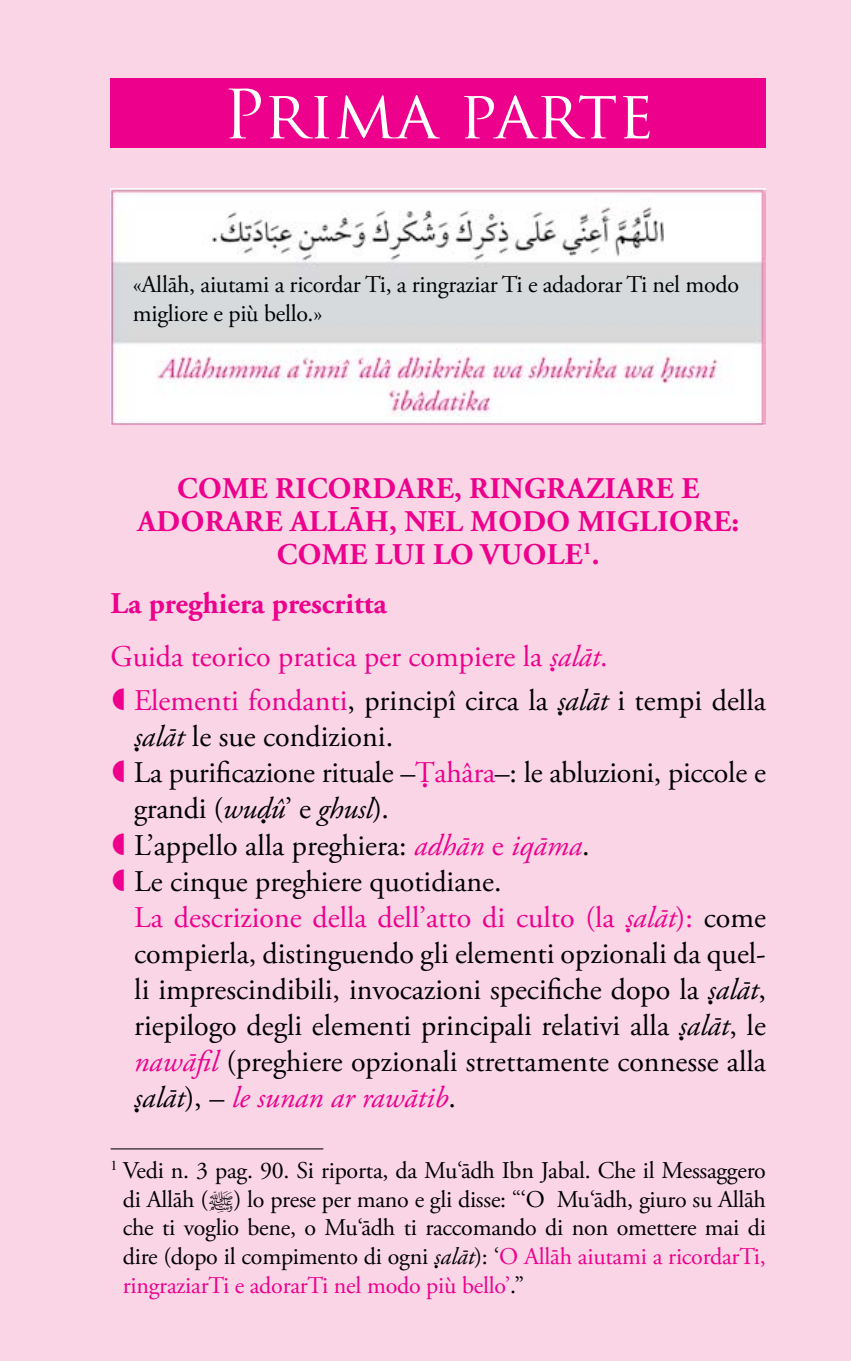
<style>
.page{position:relative;width:851px;height:1361px;background:#fff}
.page>*{position:absolute;margin:0;border:0;box-sizing:border-box;transform-origin:0 0}
.t1{font:66px "Trajan Pro";color:#fff}
.t2{font:30px/36px "Adobe Garamond Pro";color:#000}
.t3{font:700 30px/33px "Adobe Garamond Pro";letter-spacing:.015em;color:#ec008c;text-align:center}
.t4{font:30px/53.1px "Adobe Garamond Pro";color:#ec008c}
.t5{font:24px/28.8px "Adobe Garamond Pro";letter-spacing:-.01em;color:#000;text-align:justify}
.s1{font-weight:700}
.s2{font-family:"Phonetic Garamond";font-style:italic}
.s3{font-style:italic}
.s4{color:#ec008c}
.s5{font-family:"Phonetic Garamond";color:#ec008c}
.s6{font-style:italic;color:#ec008c}
.s7{font-family:"Phonetic Garamond";font-style:italic;color:#ec008c}
.s8{font-family:"Sigles"}
</style>
<div class="page">
<div style="left:0;top:0;width:850px;height:1361px;background:#fad5e6"></div>
<div style="left:111px;top:79px;width:654px;height:69px;background:#ec008c"></div>
<hr style="left:111px;top:1148px;width:212px;height:1px;background:#000">
<img style="left:111px;top:189px;width:654px;height:236px">
<h1 class="t1" style="left:222px;top:72px;width:433px">Prima parte</h1>
<p class="t5" style="left:133px;top:271px;width:607px">«Allāh, aiutami a ricordar Ti, a ringraziar Ti e adadorar Ti nel modo migliore e più bello.»</p>
<p class="t3" style="left:137px;top:473px;width:603px">COME RICORDARE, RINGRAZIARE E<br>ADORARE ALLĀH, NEL MODO MIGLIORE:<br>COME LUI LO VUOLE <sup>1</sup>.</p>
<p class="t4" style="left:111px;top:578px;width:498px"><span class="s1">LA PREGHIERA PRESCRITTA<br></span>Guida teorico pratica per compiere la <span class="s2">s</span><span class="s3">alāt</span>.</p>
<p class="t2" style="left:134px;top:684px;width:633px"><span class="s4">Elementi fondanti</span>, principî circa la <span class="s2">s</span><span class="s3">alāt</span> i tempi della <span class="s2">s</span><span class="s3">alāt</span> le sue condizioni.<br>La purificazione rituale –<span class="s5">T</span><span class="s4">ahâra</span>–: le abluzioni, piccole e grandi (<span class="s3">wu</span><span class="s2">d</span><span class="s3">û</span>’ e <span class="s3">ghusl</span>).<br>L’appello alla preghiera: <span class="s6">adhān</span> <span class="s4">e</span> <span class="s6">iqāma</span>.<br>Le cinque preghiere quotidiane.<br><span class="s4">La descrizione della dell’atto di culto (la</span> <span class="s7">s</span><span class="s6">alāt</span><span class="s4">):</span> come compierla, distinguendo gli elementi opzionali da quel&shy;li imprescindibili, invocazioni specifiche dopo la <span class="s2">s</span><span class="s3">alāt</span>, riepilogo degli elementi principali relativi alla <span class="s2">s</span><span class="s3">alāt</span>, le <span class="s6">nawāfil</span> (preghiere opzionali strettamente connesse alla <span class="s2">s</span><span class="s3">alāt</span>), – <span class="s6">le sunan ar rawātib</span>.</p>
<p class="t5" style="left:123px;top:1156px;width:644px;text-indent:-12px"><sup>1</sup> Vedi n. 3 pag. 90. Si riporta, da Mu‘ādh Ibn Jabal. Che il Messaggero di Allāh (<span class="s8">A</span>) lo prese per mano e gli disse: “‘O Mu‘ādh, giuro su Allāh che ti voglio bene, o Mu‘ādh ti raccomando di non omettere mai di dire (dopo il compimento di ogni <span class="s2">s</span><span class="s3">alāt</span>): ‘<span class="s4">O Allāh aiutami a ricordarTi, ringraziarTi e adorarTi nel modo più bello’</span>.”</p>
</div>
